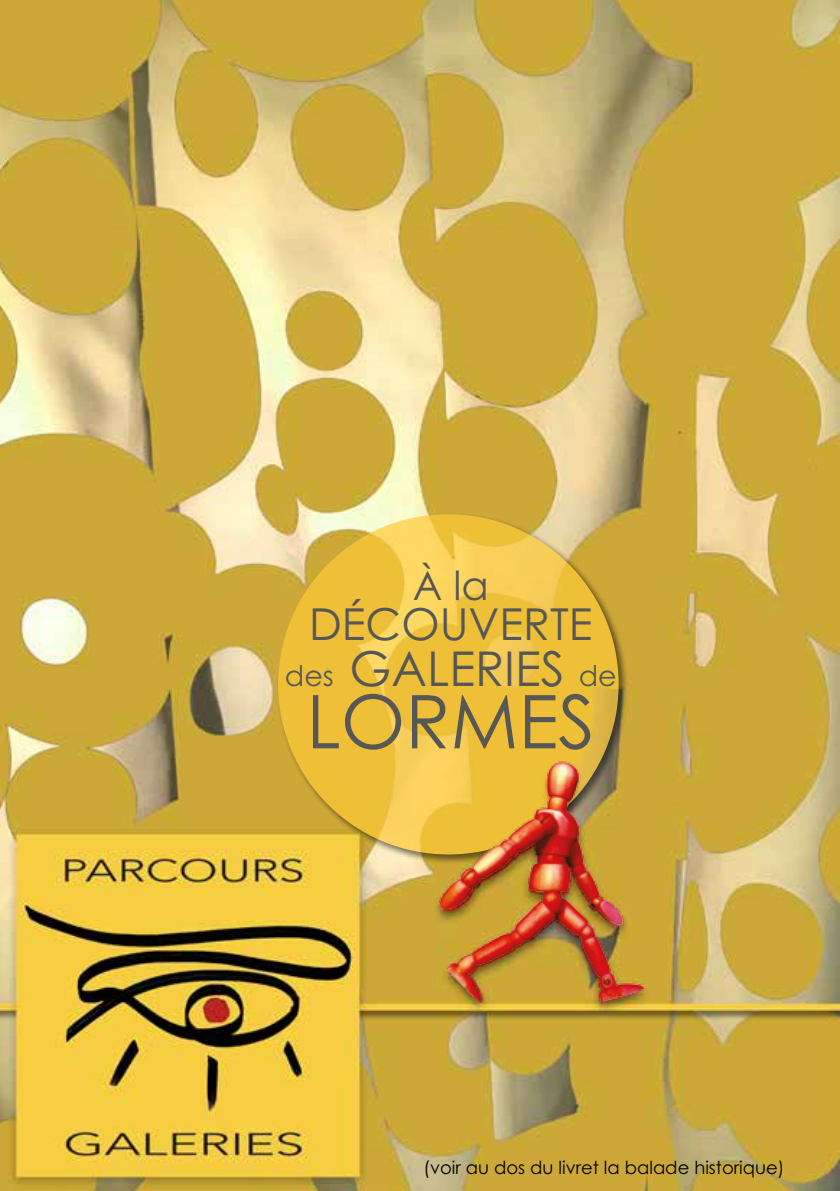
<style>
.page{position:relative;width:840px;height:1191px;background:#fff}
.page>*{position:absolute;margin:0;border:0;box-sizing:border-box;transform-origin:0 0}
.t1{font:74px "Century Gothic Pro";color:#575756}
.t2{font:48px "Century Gothic Pro";color:#575756}
.t3{font:44px "Century Gothic Pro";color:#575756}
.t4{font:40px "Century Gothic Pro";color:#575756}
.t5{font:18px "Century Gothic Pro";color:#000}
.s1{font-size:28.4px}
</style>
<div class="page">
<img style="left:0;top:0;width:839px;height:1191px">
<div style="left:276px;top:512px;width:352px;height:353px;background:#000;opacity:.75"></div>
<svg style="left:278px;top:514px;width:340px;height:340px;background:#f1c441"></svg>
<img style="left:434px;top:753px;width:216px;height:262px">
<h3 class="t4" style="left:412px;top:561px;width:77px">À la</h3>
<h3 class="t3" style="left:309px;top:597px;width:284px">DÉCOUVERTE</h3>
<h2 class="t2" style="left:285px;top:640px;width:333px"><span class="s1">des</span> GALERIES <span class="s1">de</span></h2>
<h1 class="t1" style="left:306px;top:676px;width:290px">LORMES</h1>
<p class="t5" style="left:423px;top:1157px;width:362px">(voir au dos du livret la balade historique)</p>
</div>
